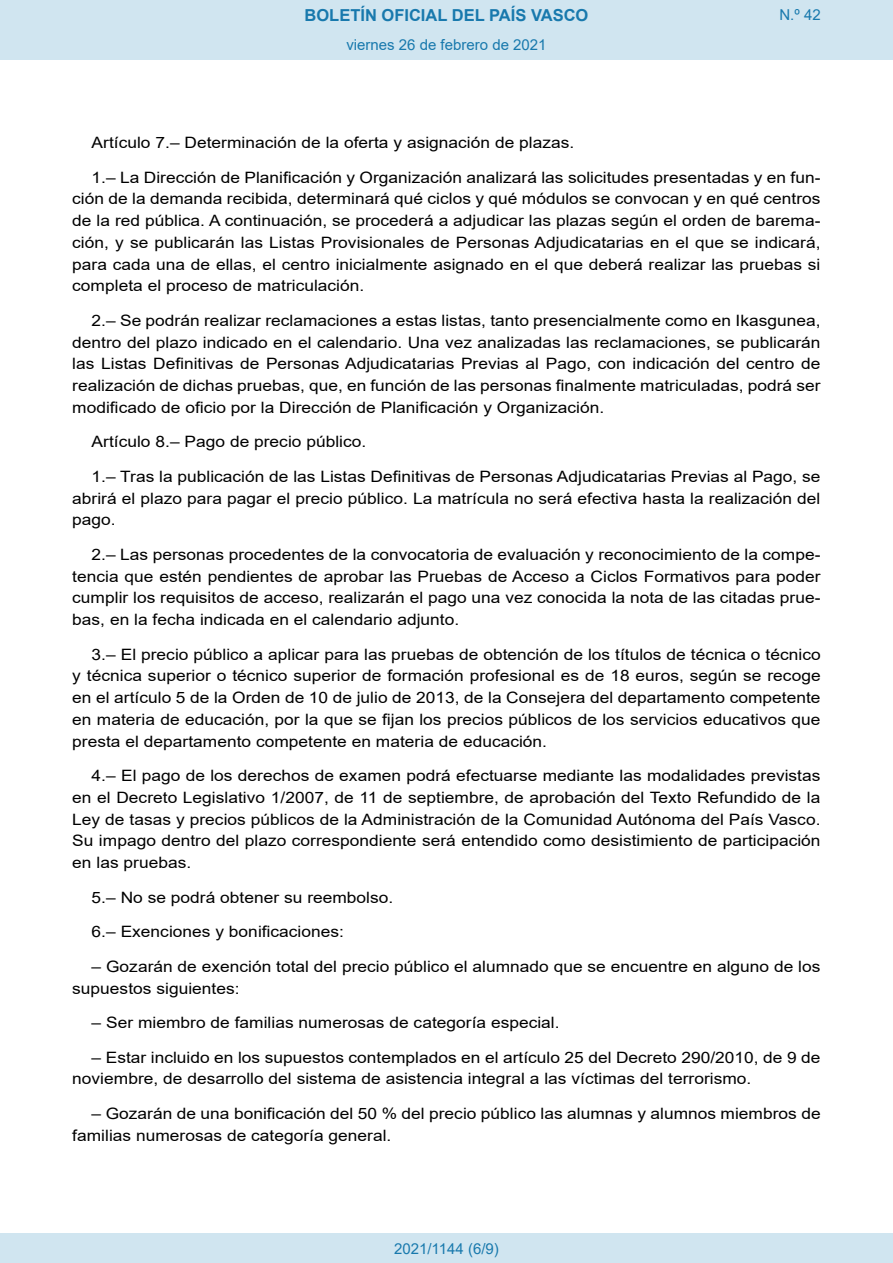
<style>
.page{position:relative;width:893px;height:1263px;background:#fff}
.page>*{position:absolute;margin:0;border:0;box-sizing:border-box;transform-origin:0 0}
.t1{font:700 16.5px "Arial";color:#1879ad}
.BOPVDetalle{font:15.6px/21.8px "Arial";color:#000;text-align:justify;scale:1.11 1}
.Paginacion_Centro{font:15px "Arial";color:#1879ad}
</style>
<div class="page">
<div style="left:0;top:0;width:893px;height:60px;background:#d0e5f0"></div>
<div style="left:0;top:1233px;width:893px;height:30px;background:#d0e5f0"></div>
<p class="t1" style="left:305px;top:3px;width:285px">BOLETÍN OFICIAL DEL PAÍS VASCO</p>
<p class="Paginacion_Centro" style="left:346px;top:35px;width:202px">viernes 26 de febrero de 2021</p>
<p class="Paginacion_Centro" style="left:779px;top:5px;width:43px">N.º 42</p>
<p class="BOPVDetalle" style="left:92px;top:132px;width:436px">Artículo 7.– Determinación de la oferta y asignación de plazas.</p>
<p class="BOPVDetalle" style="left:72px;top:166px;width:676px;text-indent:19px">1.– La Dirección de Planificación y Organización analizará las solicitudes presentadas y en fun&shy;ción de la demanda recibida, determinará qué ciclos y qué módulos se convocan y en qué centros de la red pública. A continuación, se procederá a adjudicar las plazas según el orden de barema&shy;ción, y se publicarán las Listas Provisionales de Personas Adjudicatarias en el que se indicará, para cada una de ellas, el centro inicialmente asignado en el que deberá realizar las pruebas si completa el proceso de matriculación.</p>
<p class="BOPVDetalle" style="left:72px;top:309px;width:676px;text-indent:19px">2.– Se podrán realizar reclamaciones a estas listas, tanto presencialmente como en Ikasgunea, dentro del plazo indicado en el calendario. Una vez analizadas las reclamaciones, se publicarán las Listas Definitivas de Personas Adjudicatarias Previas al Pago, con indicación del centro de realización de dichas pruebas, que, en función de las personas finalmente matriculadas, podrá ser modificado de oficio por la Dirección de Planificación y Organización.</p>
<p class="BOPVDetalle" style="left:92px;top:431px;width:249px">Artículo 8.– Pago de precio público.</p>
<p class="BOPVDetalle" style="left:72px;top:465px;width:676px;text-indent:19px">1.– Tras la publicación de las Listas Definitivas de Personas Adjudicatarias Previas al Pago, se abrirá el plazo para pagar el precio público. La matrícula no será efectiva hasta la realización del pago.</p>
<p class="BOPVDetalle" style="left:72px;top:543px;width:676px;text-indent:19px">2.– Las personas procedentes de la convocatoria de evaluación y reconocimiento de la compe&shy;tencia que estén pendientes de aprobar las Pruebas de Acceso a Ciclos Formativos para poder cumplir los requisitos de acceso, realizarán el pago una vez conocida la nota de las citadas prue&shy;bas, en la fecha indicada en el calendario adjunto.</p>
<p class="BOPVDetalle" style="left:72px;top:643px;width:676px;text-indent:19px">3.– El precio público a aplicar para las pruebas de obtención de los títulos de técnica o técnico y técnica superior o técnico superior de formación profesional es de 18 euros, según se recoge en el artículo 5 de la Orden de 10 de julio de 2013, de la Consejera del departamento competente en materia de educación, por la que se fijan los precios públicos de los servicios educativos que presta el departamento competente en materia de educación.</p>
<p class="BOPVDetalle" style="left:72px;top:765px;width:676px;text-indent:19px">4.– El pago de los derechos de examen podrá efectuarse mediante las modalidades previstas en el Decreto Legislativo 1/2007, de 11 de septiembre, de aprobación del Texto Refundido de la Ley de tasas y precios públicos de la Administración de la Comunidad Autónoma del País Vasco.<br>Su impago dentro del plazo correspondiente será entendido como desistimiento de participación en las pruebas.</p>
<p class="BOPVDetalle" style="left:92px;top:886px;width:273px">5.– No se podrá obtener su reembolso.</p>
<p class="BOPVDetalle" style="left:92px;top:921px;width:229px">6.– Exenciones y bonificaciones:</p>
<p class="BOPVDetalle" style="left:72px;top:955px;width:675px;text-indent:19px">– Gozarán de exención total del precio público el alumnado que se encuentre en alguno de los supuestos siguientes:</p>
<p class="BOPVDetalle" style="left:92px;top:1011px;width:423px">– Ser miembro de familias numerosas de categoría especial.</p>
<p class="BOPVDetalle" style="left:72px;top:1046px;width:675px;text-indent:19px">– Estar incluido en los supuestos contemplados en el artículo 25 del Decreto 290/2010, de 9 de noviembre, de desarrollo del sistema de asistencia integral a las víctimas del terrorismo.</p>
<p class="BOPVDetalle" style="left:72px;top:1102px;width:676px;text-indent:19px">– Gozarán de una bonificación del 50 % del precio público las alumnas y alumnos miembros de familias numerosas de categoría general.</p>
<p class="Paginacion_Centro" style="left:394px;top:1238px;width:106px">2021/1144 (6/9)</p>
</div>
